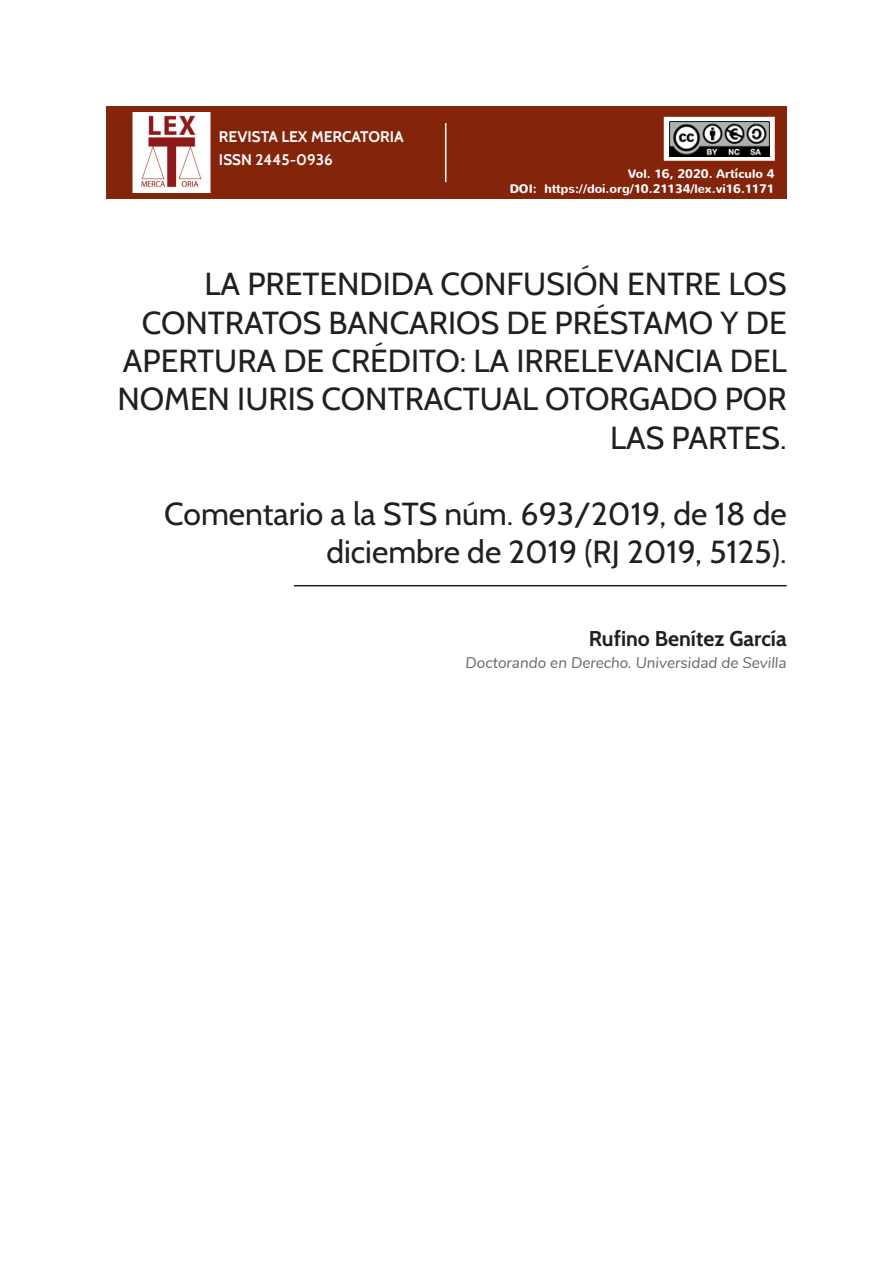
<style>
.page{position:relative;width:893px;height:1263px;background:#fff}
.page>*{position:absolute;margin:0;border:0;box-sizing:border-box;transform-origin:0 0}
._3__Título{font:31.8px/38.2px "Cabin";color:#231f20;text-align:right}
._5__Autor_a{font:700 21.3px "Cabin";color:#231f20}
._5__Autor_a-2{font:italic 15.3px "Nunito";color:#696564}
._7__Tit__Email__Reci{font:700 15.3px "Cabin";color:#fafafa}
._2__Vol___Año__Art{font:700 12.3px "Nunito";color:#fff}
</style>
<div class="page">
<div style="left:106px;top:106px;width:681px;height:93px;background:#84240a"></div>
<svg style="left:664px;top:117px;width:111px;height:44px"></svg>
<img style="left:669px;top:121px;width:100px;height:35px">
<hr style="left:294px;top:585px;width:493px;height:1px;background:#231f20">
<hr style="left:445px;top:123px;width:1px;height:59px;background:#fff">
<img style="left:133px;top:113px;width:78px;height:80px">
<p class="_7__Tit__Email__Reci" style="left:219px;top:128px;width:186px">REVISTA LEX MERCATORIA</p>
<p class="_7__Tit__Email__Reci" style="left:219px;top:150px;width:115px">ISSN 2445-0936</p>
<p class="_2__Vol___Año__Art" style="left:628px;top:166px;width:148px">Vol. 16, 2020. Artículo 4</p>
<p class="_2__Vol___Año__Art" style="left:510px;top:180px;width:267px">DOI: https://doi.org/10.21134/lex.vi16.1171</p>
<p class="_3__Título" style="left:117px;top:265px;width:671px">LA PRETENDIDA CONFUSIÓN ENTRE LOS<br>CONTRATOS BANCARIOS DE PRÉSTAMO Y DE<br>APERTURA DE CRÉDITO: LA IRRELEVANCIA DEL<br>NOMEN IURIS CONTRACTUAL OTORGADO POR<br>LAS PARTES.</p>
<p class="_3__Título" style="left:164px;top:494px;width:624px">Comentario a la STS núm. 693/2019, de 18 de diciembre de 2019 (RJ 2019, 5125).</p>
<p class="_5__Autor_a" style="left:589px;top:625px;width:199px">Rufino Benítez García</p>
<p class="_5__Autor_a-2" style="left:465px;top:652px;width:323px">Doctorando en Derecho. Universidad de Sevilla</p>
</div>
